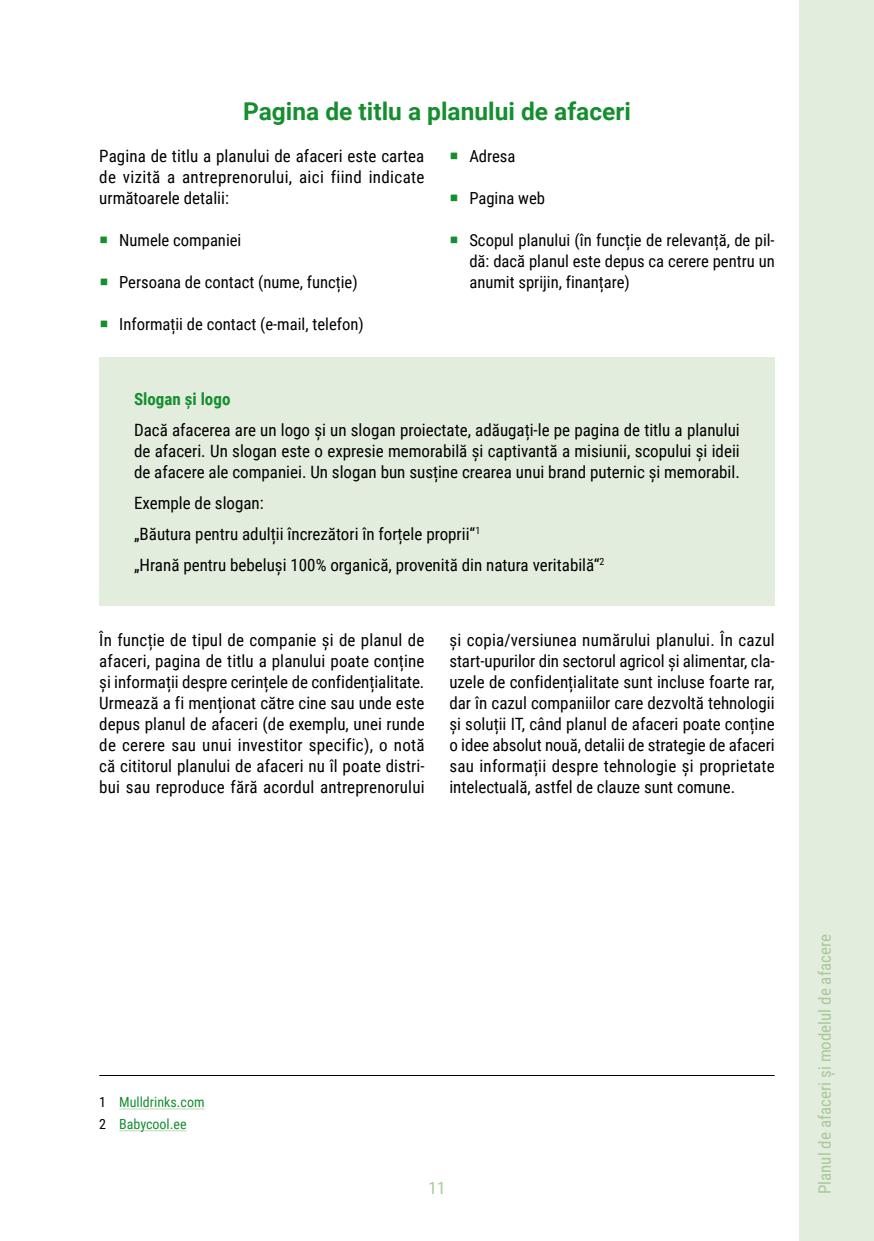
<style>
.page{position:relative;width:874px;height:1241px;background:#fff}
.page>*{position:absolute;margin:0;border:0;box-sizing:border-box;transform-origin:0 0}
.t1{font:700 24.5px "Roboto";color:#158e30}
.t2{font:16.97px/21px "Roboto Condensed";color:#000;text-align:justify}
.t3{font:16.97px "Roboto Condensed";color:#a8c89b}
.t4{font:700 16.97px "Roboto Condensed";color:#158e30}
.t5{font:16.62px/21px "Roboto Condensed";color:#000;text-align:justify}
.t6{font:14px/21.7px "Roboto Condensed";color:#158e30}
.s1{color:#000}
</style>
<div class="page">
<div style="left:799px;top:0;width:74px;height:1240px;background:#e3edde"></div>
<hr style="left:99px;top:1074px;width:675px;height:1px;background:#000">
<hr style="left:119px;top:1108px;width:85px;height:1px;background:#d0e1c8">
<hr style="left:119px;top:1129px;width:67px;height:2px;background:#d0e1c8">
<div style="left:99px;top:357px;width:675px;height:248px;background:#e3edde"></div>
<h1 class="t1" style="left:243px;top:94px;width:389px">Pagina de titlu a planului de afaceri</h1>
<p class="t2" style="left:99px;top:145px;width:326px">Pagina de titlu a planului de afaceri este cartea de vizită a antreprenorului, aici fiind indicate următoarele detalii:</p>
<p class="t5" style="left:119px;top:229px;width:124px">Numele companiei</p>
<p class="t5" style="left:119px;top:271px;width:240px">Persoana de contact (nume, funcție)</p>
<p class="t5" style="left:119px;top:313px;width:246px">Informații de contact (e-mail, telefon)</p>
<p class="t5" style="left:469px;top:145px;width:48px">Adresa</p>
<p class="t5" style="left:469px;top:187px;width:77px">Pagina web</p>
<p class="t5" style="left:469px;top:229px;width:307px">Scopul planului (în funcție de relevanță, de pil&shy;dă: dacă planul este depus ca cerere pentru un anumit sprijin, finanțare)</p>
<p class="t4" style="left:134px;top:387px;width:98px">Slogan și logo</p>
<p class="t2" style="left:134px;top:418px;width:607px">Dacă afacerea are un logo și un slogan proiectate, adăugați-le pe pagina de titlu a planului de afaceri. Un slogan este o expresie memorabilă și captivantă a misiunii, scopului și ideii de afacere ale companiei. Un slogan bun susține crearea unui brand puternic și memorabil.</p>
<p class="t2" style="left:134px;top:486px;width:471px;line-height:31px;text-align:left">Exemple de slogan:<br>„Băutura pentru adulții încrezători în forțele proprii“<sup>1<br></sup>„Hrană pentru bebeluși 100% organică, provenită din natura veritabilă“<sup>2</sup></p>
<p class="t2" style="left:99px;top:628px;width:327px">În funcție de tipul de companie și de planul de afaceri, pagina de titlu a planului poate conține și informații despre cerințele de confidențialitate.<br>Urmează a fi menționat către cine sau unde este depus planul de afaceri (de exemplu, unei runde de cerere sau unui investitor specific), o notă că cititorul planului de afaceri nu îl poate distri&shy;bui sau reproduce fără acordul antreprenorului</p>
<p class="t2" style="left:449px;top:628px;width:327px">și copia/versiunea numărului planului. În cazul start-upurilor din sectorul agricol și alimentar, cla&shy;uzele de confidențialitate sunt incluse foarte rar, dar în cazul companiilor care dezvoltă tehnologii și soluții IT, când planul de afaceri poate conține o idee absolut nouă, detalii de strategie de afaceri sau informații despre tehnologie și proprietate intelectuală, astfel de clauze sunt comune.</p>
<p class="t6" style="left:99px;top:1090px;width:107px"><span class="s1">1</span> Mulldrinks.com<br><span class="s1">2</span> Babycool.ee</p>
<p class="t3" style="left:428px;top:1175px;width:18px">11</p>
<p class="t3" style="left:812px;top:1193px;width:261px;rotate:-90deg">Planul de afaceri și modelul de afacere</p>
</div>
